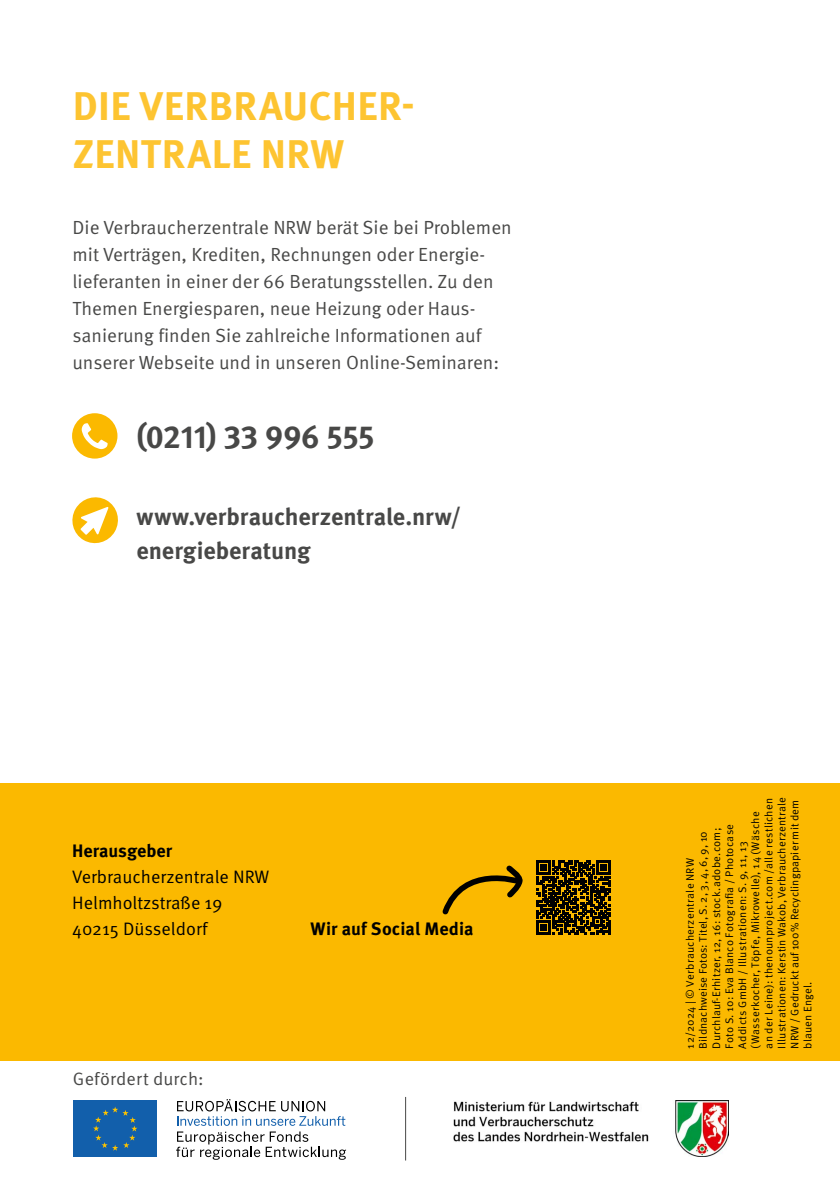
<style>
.page{position:relative;width:840px;height:1191px;background:#fff}
.page>*{position:absolute;margin:0;border:0;box-sizing:border-box;transform-origin:0 0}
.t1{font:700 40px/48px "Meta Pro";letter-spacing:.01em;color:#fdc431}
.t2{font:700 32px "Meta Pro";letter-spacing:-.01em;color:#484847}
.t3{font:700 24px/34px "Meta Pro";letter-spacing:-.005em;color:#484847}
.t4{font:19px/27px "Meta Pro Norm";color:#484847}
.t5{font:18px/26px "Meta Pro Norm";color:#000}
.t6{font:700 18px "Meta Pro";color:#000}
.t7{font:18px "Meta Pro Norm";letter-spacing:.01em;color:#484847}
.t8{font:10.8px/13px "Meta Pro Norm";letter-spacing:.02em;color:#000}
</style>
<div class="page">
<div style="left:0;top:783px;width:839px;height:277px;background:#fbb900"></div>
<div style="left:73px;top:1100px;width:83px;height:56px;background:#125fab"></div>
<svg style="left:93px;top:1106px;width:44px;height:44px"></svg>
<svg style="left:176px;top:1131px;width:170px;height:28px"></svg>
<svg style="left:177px;top:1099px;width:168px;height:26px"></svg>
<hr style="left:405px;top:1097px;width:1px;height:63px;background:#484847">
<img style="left:453px;top:1100px;width:274px;height:56px">
<svg style="left:72px;top:497px;width:46px;height:47px"></svg>
<div style="left:72px;top:413px;width:45px;height:45px;background:#fbb900;border-radius:50%"></div>
<svg style="left:82px;top:423px;width:26px;height:26px"></svg>
<svg style="left:536px;top:860px;width:74px;height:75px"></svg>
<svg style="left:442px;top:865px;width:81px;height:50px"></svg>
<h1 class="t1" style="left:73px;top:80px;width:343px">DIE VERBRAUCHER-<br>ZENTRALE NRW</h1>
<p class="t4" style="left:72px;top:213px;width:440px">Die Verbraucherzentrale NRW berät Sie bei Problemen mit Verträgen, Krediten, Rechnungen oder Energie&shy;lieferanten in einer der 66 Beratungsstellen. Zu den Themen Energiesparen, neue Heizung oder Haus&shy;sanierung finden Sie zahlreiche Informationen auf unserer Webseite und in unseren Online-Seminaren:</p>
<h2 class="t2" style="left:136px;top:412px;width:239px">(0211) 33 996 555</h2>
<h3 class="t3" style="left:136px;top:498px;width:326px">www.verbraucherzentrale.nrw/ energieberatung</h3>
<h3 class="t6" style="left:72px;top:836px;width:101px">Herausgeber</h3>
<h3 class="t5" style="left:72px;top:862px;width:198px">Verbraucherzentrale NRW<br>Helmholtzstraße 19<br>40215 Düsseldorf</h3>
<h3 class="t6" style="left:310px;top:914px;width:164px">Wir auf Social Media</h3>
<h3 class="t7" style="left:73px;top:1065px;width:132px">Gefördert durch:</h3>
<p class="t8" style="left:682px;top:1048px;width:253px;rotate:-90deg">12/2024 | © Verbraucherzentrale NRW Bildnachweise Fotos: Titel, S. 2, 3, 4, 6, 9, 10<br>Durchlauf-Erhitzer, 12, 16: stock.adobe.com;<br>Foto S. 10: Eva Blanco Fotografia / Photocase Addicts GmbH / Illustrationen: S. 9, 11, 13 (Wasserkocher, Töpfe, Mikrowelle), 14 (Wäsche an der Leine): thenounproject.com /alle restlichen Illustrationen: Kerstin Wakob, Verbraucherzentrale NRW / Gedruckt auf 100% Recyclingpapier mit dem blauen Engel.</p>
</div>
